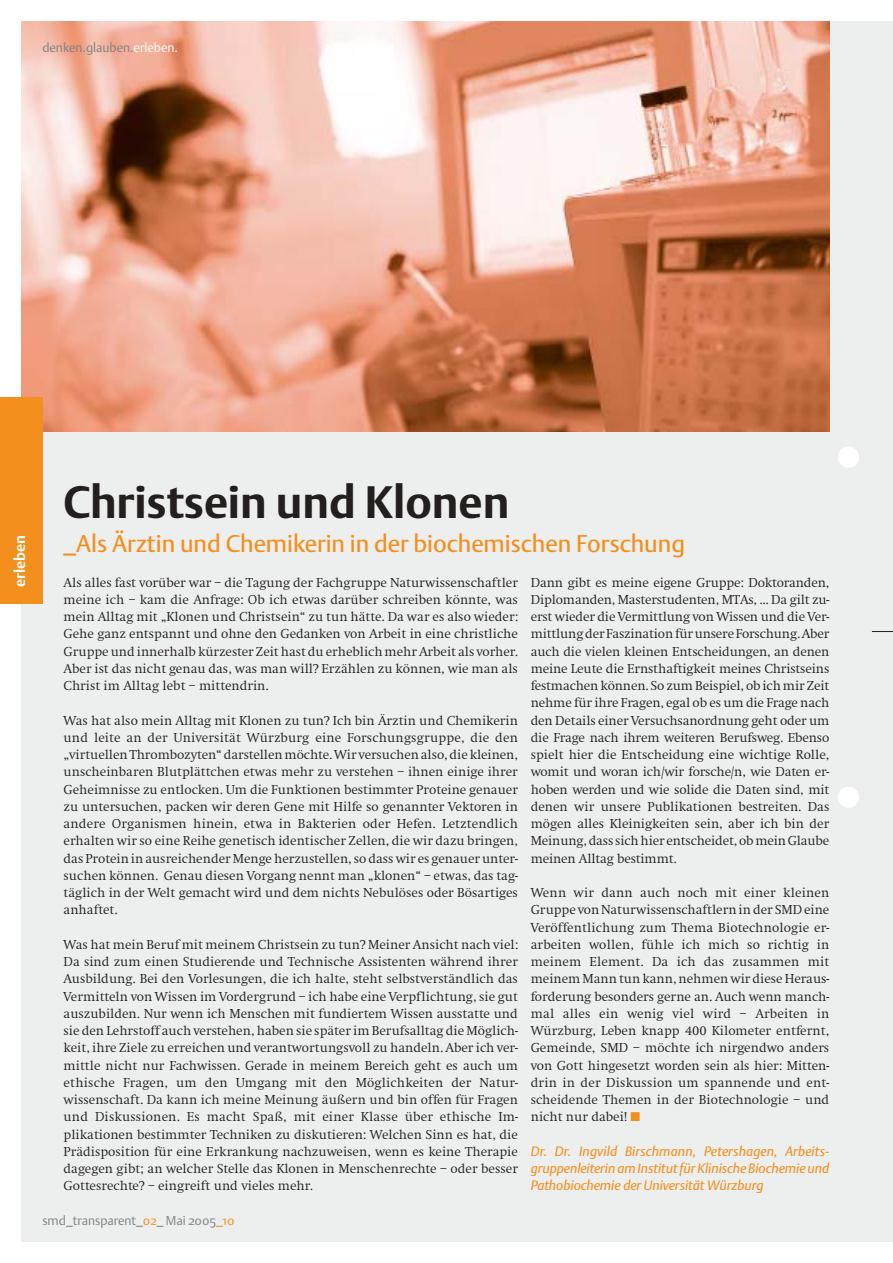
<style>
.page{position:relative;width:893px;height:1263px;background:#fff}
.page>*{position:absolute;margin:0;border:0;box-sizing:border-box;transform-origin:0 0}
.t1{font:700 45px "DTL Argo ST";color:#231f1f}
.t2{font:24px "DTL Argo ST";color:#f38f1c}
.t3{font:700 15px "DTL Argo ST";color:#fff}
.t4{font:300 13.5px/17.2px "Swift EF";color:#231f1f;text-align:justify}
.t5{font:italic 13.5px/17.2px "DTL Argo ST";color:#f38f1c;text-align:justify}
.t6{font:300 12.75px "DTL Argo ST";color:#808284}
.s1{color:#fff}
.s2{color:#f38f1c}
</style>
<div class="page">
<div style="left:21px;top:21px;width:871px;height:1221px;background:#edeeee"></div>
<div style="left:837px;top:787px;width:22px;height:21px;background:#fff;border-radius:50%"></div>
<div style="left:837px;top:447px;width:22px;height:21px;background:#fff;border-radius:50%"></div>
<svg style="left:871px;top:631px;width:21px;height:1px"></svg>
<img style="left:21px;top:21px;width:808px;height:410px">
<div style="left:0;top:397px;width:42px;height:207px;background:#f38f1c"></div>
<p class="t6" style="left:42px;top:42px;width:137px">denken.glauben.<span class="s1">erleben.</span></p>
<p class="t3" style="left:14px;top:587px;width:53px;rotate:-90deg">erleben</p>
<h1 class="t1" style="left:64px;top:483px;width:447px">Christsein und Klonen</h1>
<h2 class="t2" style="left:64px;top:535px;width:623px">_Als Ärztin und Chemikerin in der biochemischen Forschung</h2>
<p class="t4" style="left:530px;top:575px;width:300px">Dann gibt es meine eigene Gruppe: Doktoranden, Diplomanden, Masterstudenten, MTAs, ... Da gilt zu&shy;erst wieder die Vermittlung von Wissen und die Ver&shy;mittlung der Faszination für unsere Forschung. Aber auch die vielen kleinen Entscheidungen, an denen meine Leute die Ernsthaftigkeit meines Christseins festmachen können. So zum Beispiel, ob ich mir Zeit nehme für ihre Fragen, egal ob es um die Frage nach den Details einer Versuchsanordnung geht oder um die Frage nach ihrem weiteren Berufsweg. Ebenso spielt hier die Entscheidung eine wichtige Rolle, womit und woran ich/wir forsche/n, wie Daten er&shy;hoben werden und wie solide die Daten sind, mit denen wir unsere Publikationen bestreiten. Das mögen alles Kleinigkeiten sein, aber ich bin der Meinung, dass sich hier entscheidet, ob mein Glaube meinen Alltag bestimmt.</p>
<p class="t4" style="left:530px;top:885px;width:300px">Wenn wir dann auch noch mit einer kleinen Gruppe von Naturwissenschaftlern in der SMD eine Veröffentlichung zum Thema Biotechnologie er&shy;arbeiten wollen, fühle ich mich so richtig in meinem Element. Da ich das zusammen mit meinem Mann tun kann, nehmen wir diese Heraus&shy;forderung besonders gerne an. Auch wenn manch&shy;mal alles ein wenig viel wird – Arbeiten in Würzburg, Leben knapp 400 Kilometer entfernt, Gemeinde, SMD – möchte ich nirgendwo anders von Gott hingesetzt worden sein als hier: Mitten&shy;drin in der Diskussion um spannende und ent&shy;scheidende Themen in der Biotechnologie – und nicht nur dabei! <span class="s2">■</span></p>
<p class="t5" style="left:530px;top:1144px;width:300px">Dr. Dr. Ingvild Birschmann, Petershagen, Arbeits&shy;gruppenleiterin am Institut für Klinische Biochemie und Pathobiochemie der Universität Würzburg</p>
<p class="t4" style="left:64px;top:575px;width:456px">Als alles fast vorüber war – die Tagung der Fachgruppe Naturwissenschaftler meine ich – kam die Anfrage: Ob ich etwas darüber schreiben könnte, was mein Alltag mit „Klonen und Christsein“ zu tun hätte. Da war es also wieder:<br>Gehe ganz entspannt und ohne den Gedanken von Arbeit in eine christliche Gruppe und innerhalb kürzester Zeit hast du erheblich mehr Arbeit als vorher.<br>Aber ist das nicht genau das, was man will? Erzählen zu können, wie man als Christ im Alltag lebt – mittendrin.</p>
<p class="t4" style="left:64px;top:713px;width:456px">Was hat also mein Alltag mit Klonen zu tun? Ich bin Ärztin und Chemikerin und leite an der Universität Würzburg eine Forschungsgruppe, die den „virtuellen Thrombozyten“ darstellen möchte. Wir versuchen also, die kleinen, unscheinbaren Blutplättchen etwas mehr zu verstehen – ihnen einige ihrer Geheimnisse zu entlocken. Um die Funktionen bestimmter Proteine genauer zu untersuchen, packen wir deren Gene mit Hilfe so genannter Vektoren in andere Organismen hinein, etwa in Bakterien oder Hefen. Letztendlich erhalten wir so eine Reihe genetisch identischer Zellen, die wir dazu bringen, das Protein in ausreichender Menge herzustellen, so dass wir es genauer unter&shy;suchen können. Genau diesen Vorgang nennt man „klonen“ – etwas, das tag&shy;täglich in der Welt gemacht wird und dem nichts Nebulöses oder Bösartiges anhaftet.</p>
<p class="t4" style="left:64px;top:937px;width:456px">Was hat mein Beruf mit meinem Christsein zu tun? Meiner Ansicht nach viel:<br>Da sind zum einen Studierende und Technische Assistenten während ihrer Ausbildung. Bei den Vorlesungen, die ich halte, steht selbstverständlich das Vermitteln von Wissen im Vordergrund – ich habe eine Verpflichtung, sie gut auszubilden. Nur wenn ich Menschen mit fundiertem Wissen ausstatte und sie den Lehrstoff auch verstehen, haben sie später im Berufsalltag die Möglich&shy;keit, ihre Ziele zu erreichen und verantwortungsvoll zu handeln. Aber ich ver&shy;mittle nicht nur Fachwissen. Gerade in meinem Bereich geht es auch um ethische Fragen, um den Umgang mit den Möglichkeiten der Natur&shy;wissenschaft. Da kann ich meine Meinung äußern und bin offen für Fragen und Diskussionen. Es macht Spaß, mit einer Klasse über ethische Im&shy;plikationen bestimmter Techniken zu diskutieren: Welchen Sinn es hat, die Prädisposition für eine Erkrankung nachzuweisen, wenn es keine Therapie dagegen gibt; an welcher Stelle das Klonen in Menschenrechte – oder besser Gottesrechte? – eingreift und vieles mehr.</p>
<p class="t6" style="left:42px;top:1215px;width:194px">smd_transparent_<span class="s2">02</span>_ Mai 2005<span class="s2">_10</span></p>
</div>
